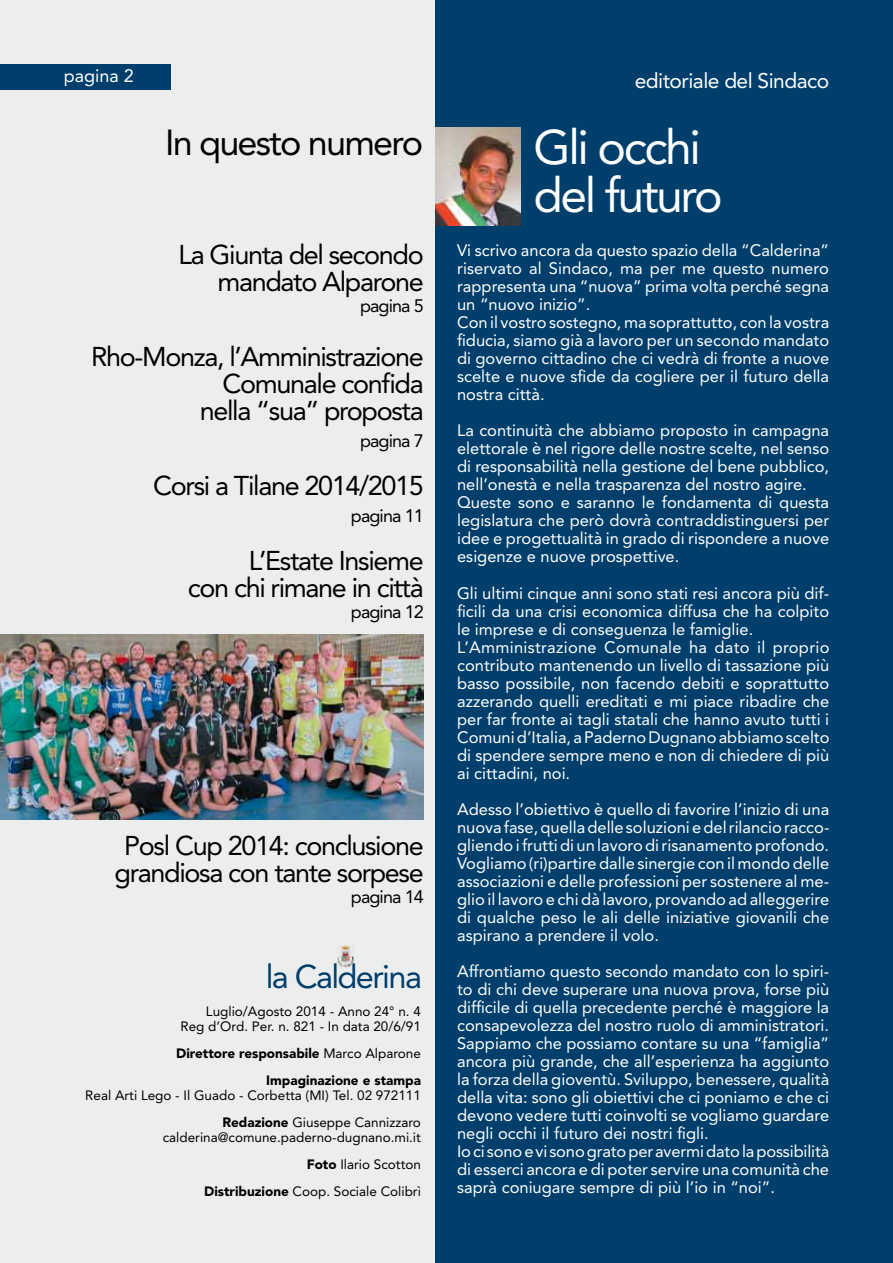
<style>
.page{position:relative;width:893px;height:1263px;background:#fff}
.page>*{position:absolute;margin:0;border:0;box-sizing:border-box;transform-origin:0 0}
.t1{font:48px/48px "Avenir LT Std";letter-spacing:-.05em;color:#fff}
.t2{font:36px "Avenir LT Std";letter-spacing:-.05em;color:#000}
.t3{font:32.7px "Avenir LT Std";letter-spacing:-.05em;color:#003f6c}
.t4{font:27px/27px "Avenir LT Std";letter-spacing:-.05em;color:#000;text-align:right}
.t5{font:21px "Avenir LT Std";letter-spacing:-.025em;color:#fff}
.t6{font:18px "Avenir LT Std";letter-spacing:-.05em;color:#000}
.t7{font:18px "Avenir LT Std";color:#fff}
.t8{font:16.5px/18px "Avenir LT Std";color:#fff}
.t9{font:13.5px/27px "Avenir LT Std";color:#000;text-align:right}
.t10{font:900 13.5px/27px "Avenir LT Std";color:#000;text-align:right}
.s1{font-weight:400}
.s2{font-weight:900}
</style>
<div class="page">
<div style="left:0;top:0;width:436px;height:1263px;background:#eceded"></div>
<div style="left:436px;top:0;width:457px;height:1263px;background:#003f6c"></div>
<div style="left:0;top:64px;width:170px;height:25px;background:#003f6c"></div>
<img style="left:436px;top:128px;width:85px;height:97px">
<img style="left:0;top:635px;width:424px;height:184px">
<img style="left:337px;top:945px;width:16px;height:22px">
<p class="t7" style="left:64px;top:65px;width:72px">pagina 2</p>
<p class="t5" style="left:635px;top:69px;width:196px">editoriale del Sindaco</p>
<h2 class="t2" style="left:165px;top:121px;width:259px">In questo numero</h2>
<h3 class="t4" style="left:179px;top:242px;width:247px">La Giunta del secondo mandato Alparone</h3>
<p class="t6" style="left:360px;top:296px;width:65px">pagina 5</p>
<h3 class="t4" style="left:91px;top:344px;width:334px">Rho-Monza, l’Amministrazione<br>Comunale confida<br>nella “sua” proposta</h3>
<p class="t6" style="left:360px;top:431px;width:65px">pagina 7</p>
<h3 class="t4" style="left:153px;top:473px;width:272px">Corsi a Tilane 2014/2015</h3>
<p class="t6" style="left:351px;top:506px;width:74px">pagina 11</p>
<h3 class="t4" style="left:188px;top:548px;width:237px">L’Estate Insieme<br>con chi rimane in città</h3>
<p class="t6" style="left:351px;top:602px;width:74px">pagina 12</p>
<h3 class="t4" style="left:115px;top:833px;width:311px;text-align:center">Posl Cup 2014: conclusione grandiosa con tante sorpese</h3>
<p class="t6" style="left:351px;top:887px;width:74px">pagina 14</p>
<h3 class="t3" style="left:266px;top:958px;width:158px">la Calderina</h3>
<p class="t9" style="left:181px;top:1004px;width:242px;line-height:15px">Luglio/Agosto 2014 - Anno 24° n. 4<br>Reg d’Ord. Per. n. 821 - In data 20/6/91</p>
<p class="t10" style="left:176px;top:1040px;width:246px">Direttore responsabile <span class="s1">Marco Alparone<br></span>Impaginazione e stampa</p>
<p class="t9" style="left:85px;top:1082px;width:337px">Real Arti Lego - Il Guado - Corbetta (MI) Tel. 02 972111<br><span class="s2">Redazione</span> Giuseppe Cannizzaro</p>
<p class="t9" style="left:163px;top:1124px;width:260px">calderina@comune.paderno-dugnano.mi.it<br><span class="s2">Foto</span> Ilario Scotton<br><span class="s2">Distribuzione</span> Coop. Sociale Colibrì</p>
<h1 class="t1" style="left:533px;top:124px;width:191px">Gli occhi del futuro</h1>
<p class="t8" style="left:457px;top:242px;width:374px">Vi scrivo ancora da questo spazio della “Calderina” riservato al Sindaco, ma per me questo numero rappresenta una “nuova” prima volta perché segna un “nuovo inizio”.<br>Con il vostro sostegno, ma soprattutto, con la vostra fiducia, siamo già a lavoro per un secondo mandato di governo cittadino che ci vedrà di fronte a nuove scelte e nuove sfide da cogliere per il futuro della nostra città.</p>
<p class="t8" style="left:457px;top:422px;width:374px">La continuità che abbiamo proposto in campagna elettorale è nel rigore delle nostre scelte, nel senso di responsabilità nella gestione del bene pubblico, nell’onestà e nella trasparenza del nostro agire.<br>Queste sono e saranno le fondamenta di questa legislatura che però dovrà contraddistinguersi per idee e progettualità in grado di rispondere a nuove esigenze e nuove prospettive.</p>
<p class="t8" style="left:457px;top:584px;width:374px">Gli ultimi cinque anni sono stati resi ancora più dif&shy;ficili da una crisi economica diffusa che ha colpito le imprese e di conseguenza le famiglie.<br>L’Amministrazione Comunale ha dato il proprio contributo mantenendo un livello di tassazione più basso possibile, non facendo debiti e soprattutto azzerando quelli ereditati e mi piace ribadire che per far fronte ai tagli statali che hanno avuto tutti i Comuni d’Italia, a Paderno Dugnano abbiamo scelto di spendere sempre meno e non di chiedere di più ai cittadini, noi.</p>
<p class="t8" style="left:457px;top:800px;width:374px;text-align:justify">Adesso l’obiettivo è quello di favorire l’inizio di una nuova fase, quella delle soluzioni e del rilancio racco&shy;gliendo i frutti di un lavoro di risanamento profondo.<br>Vogliamo (ri)partire dalle sinergie con il mondo delle associazioni e delle professioni per sostenere al me&shy;glio il lavoro e chi dà lavoro, provando ad alleggerire di qualche peso le ali delle iniziative giovanili che aspirano a prendere il volo.</p>
<p class="t8" style="left:457px;top:962px;width:374px">Affrontiamo questo secondo mandato con lo spiri&shy;to di chi deve superare una nuova prova, forse più difficile di quella precedente perché è maggiore la consapevolezza del nostro ruolo di amministratori.<br>Sappiamo che possiamo contare su una “famiglia” ancora più grande, che all’esperienza ha aggiunto la forza della gioventù. Sviluppo, benessere, qualità della vita: sono gli obiettivi che ci poniamo e che ci devono vedere tutti coinvolti se vogliamo guardare negli occhi il futuro dei nostri figli.<br>Io ci sono e vi sono grato per avermi dato la possibilità di esserci ancora e di poter servire una comunità che saprà coniugare sempre di più l’io in “noi”.</p>
</div>
